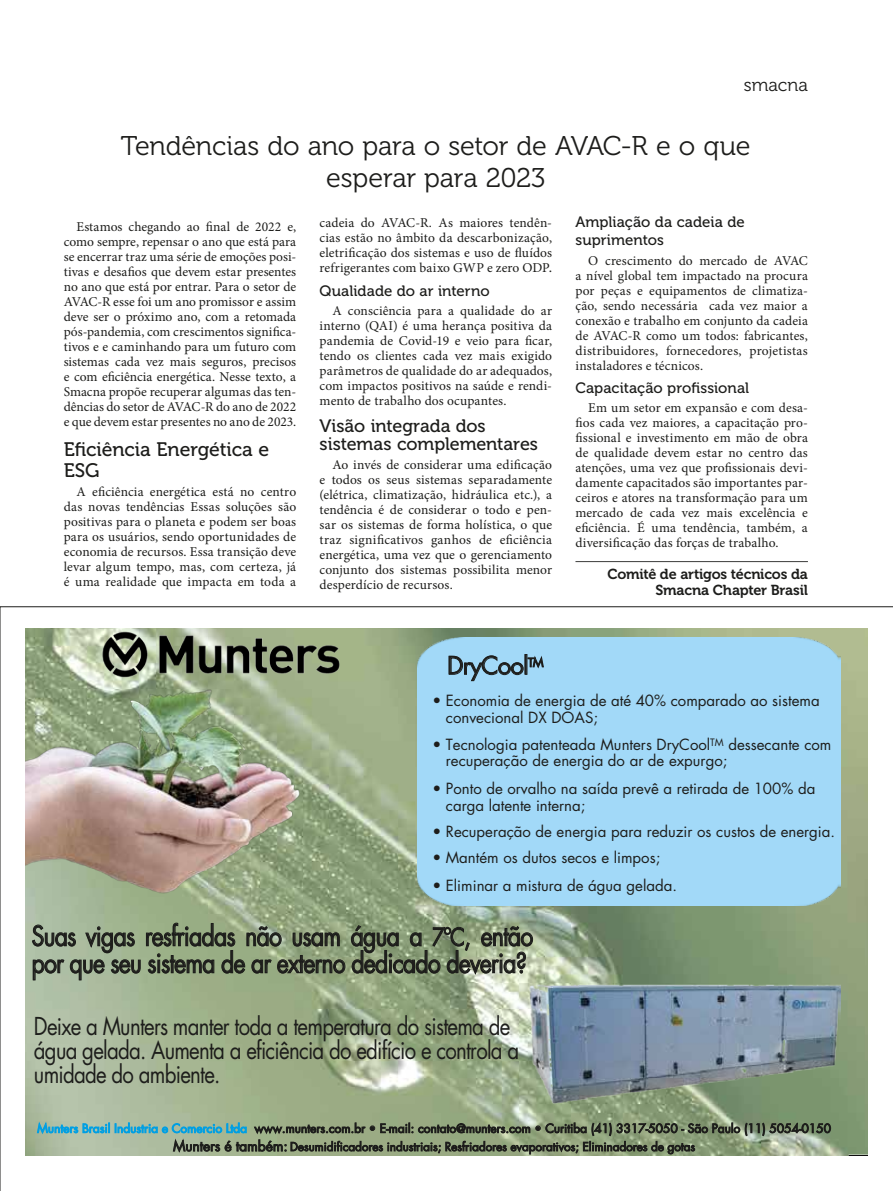
<style>
.page{position:relative;width:893px;height:1191px;background:#fff}
.page>*{position:absolute;margin:0;border:0;box-sizing:border-box;transform-origin:0 0}
.t1{font:27px/27px "Futura Std";letter-spacing:-.035em;color:#1d1d1b;scale:.85 1}
.t2{font:27px/32.4px "Museo 300";letter-spacing:-.01em;color:#1d1d1b;text-align:center}
.t3{font:24px/24px "Futura Std";letter-spacing:-.035em;color:#1d1d1b;scale:.85 1}
.t4{font:24px "Futura Std";letter-spacing:-.035em;color:#1d1d1b}
.t5{font:19.5px/21px "Museo 500";letter-spacing:-.005em;color:#1d1d1b}
.t6{font:18px/18px "Museo 500";letter-spacing:-.005em;color:#1d1d1b}
.t7{font:18px "Museo 300";color:#1d1d1b}
.t8{font:15px/16.5px "Futura Std";color:#1d1d1b}
.t9{font:15px/18px "Museo 500";letter-spacing:.005em;color:#1d1d1b}
.t10{font:14.4px/16.5px "Museo 700";letter-spacing:-.015em;color:#1d1d1b;text-align:right}
.t11{font:13.5px/15px "Minion Pro";letter-spacing:.005em;color:#1d1d1b;text-align:justify}
.t12{font:12px "Futura Std";color:#1d1d1b}
.t13{font:11.7px "Futura Std";color:#1d1d1b}
.s1{font-size:15px}
.s2{font-size:24px}
.s3{color:#009fe3}
.s4{font-size:13.8px}
</style>
<div class="page">
<hr style="left:575px;top:561px;width:233px;height:1px;background:#3c3c3b">
<svg style="left:0;top:606px;width:893px;height:585px"></svg>
<h3 class="t7" style="left:744px;top:75px;width:66px">smacna</h3>
<h1 class="t2" style="left:121px;top:130px;width:631px">Tendências do ano para o setor de AVAC-R e o que esperar para 2023</h1>
<p class="t11" style="left:64px;top:219px;width:234px;text-indent:13px">Estamos chegando ao final de 2022 e, como sempre, repensar o ano que está para se encerrar traz uma série de emoções posi&shy;tivas e desafios que devem estar presentes no ano que está por entrar. Para o setor de AVAC-R esse foi um ano promissor e assim deve ser o próximo ano, com a retomada pós-pandemia, com crescimentos significa&shy;tivos e e caminhando para um futuro com sistemas cada vez mais seguros, precisos e com eficiência energética. Nesse texto, a Smacna propõe recuperar algumas das ten&shy;dências do setor de AVAC-R do ano de 2022 e que devem estar presentes no ano de 2023.</p>
<h3 class="t5" style="left:64px;top:439px;width:207px">Eficiência Energética e<br>ESG</h3>
<p class="t11" style="left:64px;top:484px;width:234px;text-indent:13px">A eficiência energética está no centro das novas tendências Essas soluções são positivas para o planeta e podem ser boas para os usuários, sendo oportunidades de economia de recursos. Essa transição deve levar algum tempo, mas, com certeza, já é uma realidade que impacta em toda a</p>
<p class="t11" style="left:320px;top:216px;width:234px">cadeia do AVAC-R. As maiores tendên&shy;cias estão no âmbito da descarbonização, eletrificação dos sistemas e uso de fluídos refrigerantes com baixo GWP e zero ODP<span class="s1">.</span></p>
<p class="t9" style="left:320px;top:282px;width:171px">Qualidade do ar interno</p>
<p class="t11" style="left:320px;top:303px;width:234px;text-indent:13px">A consciência para a qualidade do ar interno (QAI) é uma herança positiva da pandemia de Covid-19 e veio para ficar, tendo os clientes cada vez mais exigido parâmetros de qualidade do ar adequados, com impactos positivos na saúde e rendi&shy;mento de trabalho dos ocupantes.</p>
<h3 class="t6" style="left:320px;top:417px;width:220px">Visão integrada dos sistemas complementares</h3>
<p class="t11" style="left:320px;top:457px;width:234px;text-indent:13px">Ao invés de considerar uma edificação e todos os seus sistemas separadamente (elétrica, climatização, hidráulica etc.), a tendência é de considerar o todo e pen&shy;sar os sistemas de forma holística, o que traz significativos ganhos de eficiência energética, uma vez que o gerenciamento conjunto dos sistemas possibilita menor desperdício de recursos.</p>
<h2 class="t4" style="left:447px;top:650px;width:98px">DryCool<sup>TM</sup></h2>
<p class="t9" style="left:575px;top:213px;width:171px">Ampliação da cadeia de suprimentos</p>
<p class="t11" style="left:575px;top:253px;width:234px;text-indent:13px">O crescimento do mercado de AVAC a nível global tem impactado na procura por peças e equipamentos de climatiza&shy;ção, sendo necessária cada vez maior a conexão e trabalho em conjunto da cadeia de AVAC-R como um todos: fabricantes, distribuidores, fornecedores, projetistas instaladores e técnicos.</p>
<p class="t9" style="left:575px;top:379px;width:175px">Capacitação profissional</p>
<p class="t11" style="left:575px;top:401px;width:234px;text-indent:13px">Em um setor em expansão e com desa&shy;fios cada vez maiores, a capacitação pro&shy;fissional e investimento em mão de obra de qualidade devem estar no centro das atenções, uma vez que profissionais devi&shy;damente capacitados são importantes par&shy;ceiros e atores na transformação para um mercado de cada vez mais excelência e eficiência. É uma tendência, também, a diversificação das forças de trabalho.</p>
<p class="t10" style="left:607px;top:566px;width:202px">Comitê de artigos técnicos da<br>Smacna Chapter Brasil</p>
<p class="t8" style="left:446px;top:692px;width:375px;text-indent:-14px">• Economia de energia de até 40% comparado ao sistema convecional DX DOAS;</p>
<p class="t8" style="left:446px;top:737px;width:387px;line-height:15.8px;text-indent:-14px">• Tecnologia patenteada Munters DryCool<sup>TM</sup> dessecante com recuperação de energia do ar de expurgo;</p>
<p class="t8" style="left:446px;top:780px;width:371px;line-height:17.2px;text-indent:-14px">• Ponto de orvalho na saída prevê a retirada de 100% da carga latente interna;</p>
<p class="t8" style="left:432px;top:824px;width:404px">• Recuperação de energia para reduzir os custos de energia.</p>
<p class="t8" style="left:432px;top:849px;width:229px">• Mantém os dutos secos e limpos;</p>
<p class="t8" style="left:432px;top:877px;width:246px">• Eliminar a mistura de água gelada.</p>
<h1 class="t1" style="left:32px;top:922px;width:592px">Suas vigas resfriadas não usam água a <span class="s2">7ºC</span>, então por que seu sistema de ar externo dedicado deveria?</h1>
<h2 class="t3" style="left:34px;top:1014px;width:572px">Deixe a Munters manter toda a temperatura do sistema de água gelada. Aumenta a eficiência do edifício e controla a umidade do ambiente.</h2>
<p class="t12" style="left:37px;top:1120px;width:795px"><span class="s3">Munters Brasil Industria e Comercio Ltda</span> www.munters.com.br • E-mail: contato@munters.com • Curitiba (41) 3317-5050 - São Paulo (11) 5054-0150</p>
<p class="t13" style="left:173px;top:1139px;width:523px"><span class="s4">Munters é também:</span> Desumidificadores industriais; Resfriadores evaporativos; Eliminadores de gotas</p>
</div>
